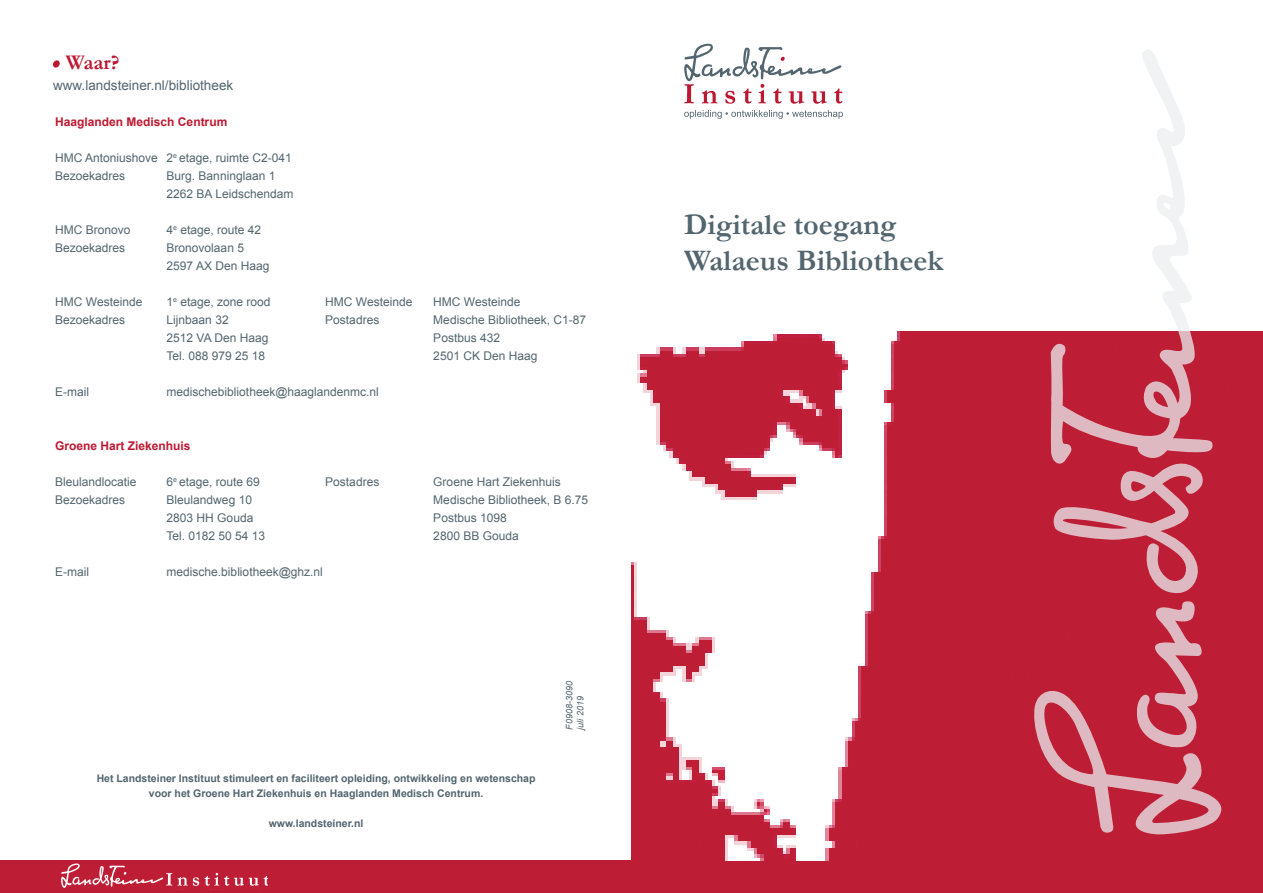
<style>
.page{position:relative;width:1263px;height:893px;background:#fff}
.page>*{position:absolute;margin:0;border:0;box-sizing:border-box;transform-origin:0 0}
.titel{font:700 30px/36px "Garamond";color:#53656e}
.kopje{font:700 21px "Garamond";color:#bd1832}
.plat{font:13.5px "Arial";color:#53656e}
.plat-2{font:12px "Arial";color:#53656e}
.plat-3{font:700 12px "Arial";color:#bd1832}
.slot{font:700 10.5px/15px "Arial";color:#53656e;text-align:center}
.t1{font:italic 9px "Arial";letter-spacing:-.005em;color:#53656e}
.s1{color:#fff}
</style>
<div class="page">
<div style="left:0;top:860px;width:1263px;height:33px;background:#be1e35"></div>
<svg style="left:61px;top:863px;width:207px;height:25px"></svg>
<img style="left:631px;top:332px;width:632px;height:529px">
<svg style="left:684px;top:110px;width:159px;height:9px"></svg>
<svg style="left:684px;top:43px;width:158px;height:61px"></svg>
<svg style="left:1031px;top:50px;width:193px;height:784px"></svg>
<svg style="left:53px;top:60px;width:7px;height:8px"></svg>
<p class="kopje" style="left:53px;top:48px;width:68px"><span class="s1">•</span> Waar?</p>
<p class="plat" style="left:53px;top:76px;width:182px">www.landsteiner.nl/bibliotheek</p>
<p class="plat-3" style="left:55px;top:114px;width:174px">Haaglanden Medisch Centrum</p>
<p class="plat-2" style="left:55px;top:150px;width:238px">HMC Antoniushove 2<sup>e</sup> etage, ruimte C2-041</p>
<p class="plat-2" style="left:55px;top:168px;width:72px">Bezoekadres</p>
<p class="plat-2" style="left:167px;top:168px;width:110px">Burg. Banninglaan 1</p>
<p class="plat-2" style="left:167px;top:186px;width:128px">2262 BA Leidschendam</p>
<p class="plat-2" style="left:55px;top:222px;width:77px">HMC Bronovo</p>
<p class="plat-2" style="left:167px;top:222px;width:96px">4<sup>e</sup> etage, route 42</p>
<p class="plat-2" style="left:55px;top:240px;width:72px">Bezoekadres</p>
<p class="plat-2" style="left:167px;top:240px;width:79px">Bronovolaan 5</p>
<p class="plat-2" style="left:167px;top:258px;width:104px">2597 AX Den Haag</p>
<p class="plat-2" style="left:55px;top:294px;width:89px">HMC Westeinde</p>
<p class="plat-2" style="left:167px;top:294px;width:105px">1<sup>e</sup> etage, zone rood</p>
<p class="plat-2" style="left:325px;top:294px;width:89px">HMC Westeinde</p>
<p class="plat-2" style="left:433px;top:294px;width:89px">HMC Westeinde</p>
<p class="plat-2" style="left:55px;top:312px;width:72px">Bezoekadres</p>
<p class="plat-2" style="left:167px;top:312px;width:64px">Lijnbaan 32</p>
<p class="plat-2" style="left:325px;top:312px;width:56px">Postadres</p>
<p class="plat-2" style="left:433px;top:312px;width:154px">Medische Bibliotheek, C1-87</p>
<p class="plat-2" style="left:167px;top:330px;width:103px">2512 VA Den Haag</p>
<p class="plat-2" style="left:433px;top:330px;width:68px">Postbus 432</p>
<p class="plat-2" style="left:166px;top:348px;width:100px">Tel. 088 979 25 18</p>
<p class="plat-2" style="left:433px;top:348px;width:106px">2501 CK Den Haag</p>
<p class="plat-2" style="left:55px;top:384px;width:35px">E-mail</p>
<p class="plat-2" style="left:167px;top:384px;width:214px">medischebibliotheek@haaglandenmc.nl</p>
<p class="plat-3" style="left:55px;top:438px;width:137px">Groene Hart Ziekenhuis</p>
<p class="plat-2" style="left:55px;top:474px;width:83px">Bleulandlocatie</p>
<p class="plat-2" style="left:167px;top:474px;width:95px">6<sup>e</sup> etage, route 69</p>
<p class="plat-2" style="left:325px;top:474px;width:56px">Postadres</p>
<p class="plat-2" style="left:433px;top:474px;width:129px">Groene Hart Ziekenhuis</p>
<p class="plat-2" style="left:55px;top:492px;width:72px">Bezoekadres</p>
<p class="plat-2" style="left:167px;top:492px;width:87px">Bleulandweg 10</p>
<p class="plat-2" style="left:433px;top:492px;width:156px">Medische Bibliotheek, B 6.75</p>
<p class="plat-2" style="left:167px;top:510px;width:88px">2803 HH Gouda</p>
<p class="plat-2" style="left:433px;top:510px;width:75px">Postbus 1098</p>
<p class="plat-2" style="left:166px;top:528px;width:100px">Tel. 0182 50 54 13</p>
<p class="plat-2" style="left:433px;top:528px;width:87px">2800 BB Gouda</p>
<p class="plat-2" style="left:55px;top:564px;width:35px">E-mail</p>
<p class="plat-2" style="left:167px;top:564px;width:158px">medische.bibliotheek@ghz.nl</p>
<p class="slot" style="left:97px;top:771px;width:440px">Het Landsteiner Instituut stimuleert en faciliteert opleiding, ontwikkeling en wetenschap voor het Groene Hart Ziekenhuis en Haaglanden Medisch Centrum.</p>
<p class="slot" style="left:269px;top:816px;width:96px">www.landsteiner.nl</p>
<p class="t1" style="left:564px;top:730px;width:50px;rotate:-90deg">F0908-3090</p>
<p class="t1" style="left:574px;top:730px;width:35px;rotate:-90deg">juli 2019</p>
<p class="titel" style="left:684px;top:207px;width:261px">Digitale toegang<br>Walaeus Bibliotheek</p>
</div>
